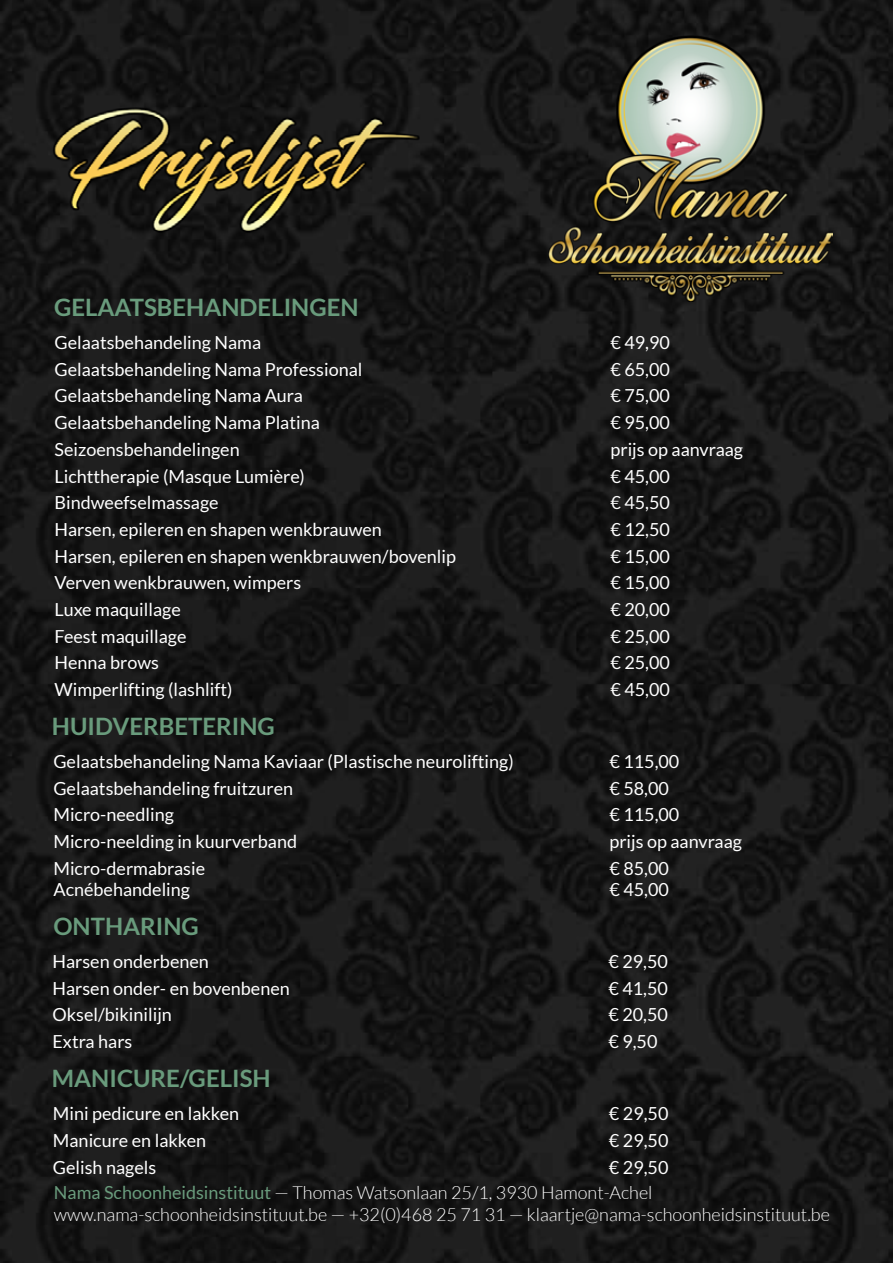
<style>
.page{position:relative;width:893px;height:1263px;background:#fff}
.page>*{position:absolute;margin:0;border:0;box-sizing:border-box;transform-origin:0 0}
.t1{font:700 24px "Lato";color:#699b7c}
.t2{font:18px/21.6px "Lato";color:#fff}
.t3{font:300 18px/25.8px "Lato";color:#fff}
.s1{font-weight:400}
.s2{font-weight:400;color:#699b7c}
</style>
<div class="page">
<img style="left:0;top:0;width:893px;height:1263px">
<img style="left:549px;top:36px;width:283px;height:266px">
<img style="left:24px;top:94px;width:411px;height:150px">
<h1 class="t1" style="left:54px;top:293px;width:306px">GELAATSBEHANDELINGEN</h1>
<p class="t2" style="left:55px;top:332px;width:208px">Gelaatsbehandeling Nama</p>
<p class="t2" style="left:610px;top:332px;width:61px">€ 49,90</p>
<p class="t2" style="left:55px;top:358px;width:309px">Gelaatsbehandeling Nama Professional</p>
<p class="t2" style="left:610px;top:358px;width:61px">€ 65,00</p>
<p class="t2" style="left:55px;top:385px;width:250px">Gelaatsbehandeling Nama Aura</p>
<p class="t2" style="left:610px;top:385px;width:61px">€ 75,00</p>
<p class="t2" style="left:55px;top:412px;width:267px">Gelaatsbehandeling Nama Platina</p>
<p class="t2" style="left:610px;top:412px;width:61px">€ 95,00</p>
<p class="t2" style="left:55px;top:438px;width:187px">Seizoensbehandelingen</p>
<p class="t2" style="left:610px;top:438px;width:134px">prijs op aanvraag</p>
<p class="t2" style="left:55px;top:465px;width:252px">Lichttherapie (Masque Lumière)</p>
<p class="t2" style="left:610px;top:465px;width:61px">€ 45,00</p>
<p class="t2" style="left:55px;top:492px;width:166px">Bindweefselmassage</p>
<p class="t2" style="left:610px;top:492px;width:61px">€ 45,50</p>
<p class="t2" style="left:55px;top:518px;width:329px">Harsen, epileren en shapen wenkbrauwen</p>
<p class="t2" style="left:610px;top:518px;width:61px">€ 12,50</p>
<p class="t2" style="left:55px;top:545px;width:403px">Harsen, epileren en shapen wenkbrauwen/bovenlip</p>
<p class="t2" style="left:610px;top:545px;width:61px">€ 15,00</p>
<p class="t2" style="left:55px;top:572px;width:248px">Verven wenkbrauwen, wimpers</p>
<p class="t2" style="left:610px;top:572px;width:61px">€ 15,00</p>
<p class="t2" style="left:55px;top:598px;width:128px">Luxe maquillage</p>
<p class="t2" style="left:610px;top:598px;width:61px">€ 20,00</p>
<p class="t2" style="left:55px;top:625px;width:133px">Feest maquillage</p>
<p class="t2" style="left:610px;top:625px;width:61px">€ 25,00</p>
<p class="t2" style="left:55px;top:652px;width:106px">Henna brows</p>
<p class="t2" style="left:610px;top:652px;width:61px">€ 25,00</p>
<p class="t2" style="left:55px;top:678px;width:179px">Wimperlifting (lashlift)</p>
<p class="t2" style="left:610px;top:678px;width:61px">€ 45,00</p>
<h1 class="t1" style="left:52px;top:712px;width:225px">HUIDVERBETERING</h1>
<p class="t2" style="left:53px;top:751px;width:462px">Gelaatsbehandeling Nama Kaviaar (Plastische neurolifting)</p>
<p class="t2" style="left:609px;top:751px;width:71px">€ 115,00</p>
<p class="t2" style="left:53px;top:777px;width:241px">Gelaatsbehandeling fruitzuren</p>
<p class="t2" style="left:609px;top:777px;width:61px">€ 58,00</p>
<p class="t2" style="left:53px;top:804px;width:122px">Micro-needling</p>
<p class="t2" style="left:609px;top:804px;width:71px">€ 115,00</p>
<p class="t2" style="left:53px;top:830px;width:245px">Micro-neelding in kuurverband</p>
<p class="t2" style="left:609px;top:830px;width:134px">prijs op aanvraag</p>
<p class="t2" style="left:53px;top:857px;width:153px">Micro-dermabrasie<br>Acnébehandeling</p>
<p class="t2" style="left:609px;top:857px;width:61px">€ 85,00 € 45,00</p>
<h1 class="t1" style="left:53px;top:912px;width:147px">ONTHARING</h1>
<p class="t2" style="left:52px;top:951px;width:158px">Harsen onderbenen</p>
<p class="t2" style="left:608px;top:951px;width:61px">€ 29,50</p>
<p class="t2" style="left:52px;top:977px;width:239px">Harsen onder- en bovenbenen</p>
<p class="t2" style="left:608px;top:977px;width:61px">€ 41,50</p>
<p class="t2" style="left:52px;top:1004px;width:121px">Oksel/bikinilijn</p>
<p class="t2" style="left:608px;top:1004px;width:61px">€ 20,50</p>
<p class="t2" style="left:52px;top:1031px;width:81px">Extra hars</p>
<p class="t2" style="left:608px;top:1031px;width:51px">€ 9,50</p>
<h1 class="t1" style="left:52px;top:1064px;width:220px">MANICURE/GELISH</h1>
<p class="t2" style="left:53px;top:1103px;width:188px">Mini pedicure en lakken</p>
<p class="t2" style="left:609px;top:1103px;width:61px">€ 29,50</p>
<p class="t2" style="left:53px;top:1129px;width:155px">Manicure en lakken</p>
<p class="t2" style="left:609px;top:1129px;width:61px">€ 29,50</p>
<p class="t2" style="left:53px;top:1156px;width:105px">Gelish nagels</p>
<p class="t3" style="left:54px;top:1154px;width:616px;text-indent:555px"><span class="s1">€ 29,50<br></span><span class="s2">Nama Schoonheidsinstituut</span> — Thomas Watsonlaan 25/1, 3930 Hamont-Achel</p>
<p class="t3" style="left:54px;top:1202px;width:777px">www.nama-schoonheidsinstituut.be — +32(0)468 25 71 31 — klaartje@nama-schoonheidsinstituut.be</p>
</div>
